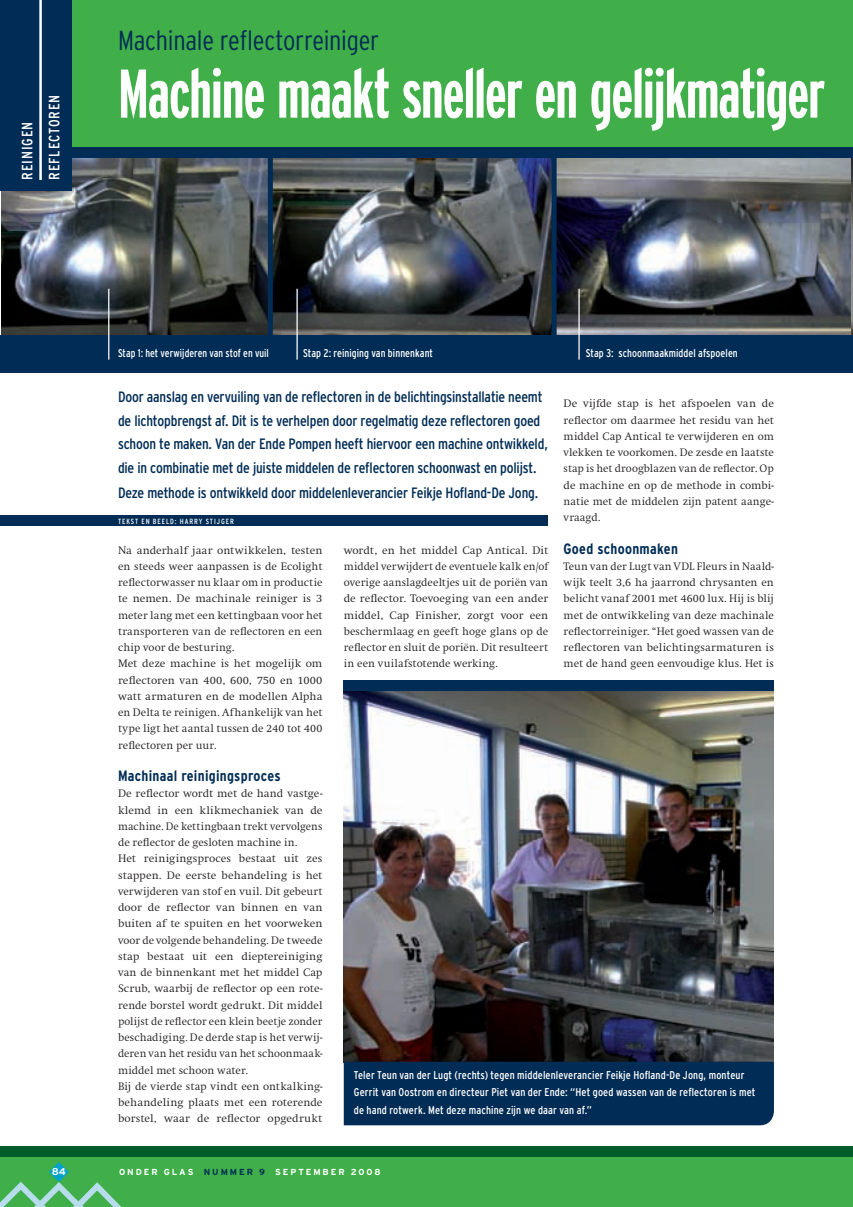
<style>
.page{position:relative;width:853px;height:1207px;background:#fff}
.page>*{position:absolute;margin:0;border:0;box-sizing:border-box;transform-origin:0 0}
.t1{font:700 extra-condensed 68.75px "Interstate";letter-spacing:-.015em;color:#fff;scale:.94 1}
.t2{font:300 condensed 27.5px "Interstate";letter-spacing:-.01em;color:#002c55}
.t3{font:condensed 15px/24px "Interstate";letter-spacing:-.01em;color:#002c55}
.t4{font:700 condensed 15px "Interstate";letter-spacing:.02em;color:#002c55}
.t5{font:condensed 15px/27.1px "Interstate";letter-spacing:.06em;color:#fff}
.t6{font:300 11.25px/16.2px "Swift";letter-spacing:.01em;color:#231f20;text-align:justify}
.t7{font:condensed 11.25px/17.5px "Interstate";letter-spacing:.01em;color:#fff}
.t8{font:condensed 11.25px "Interstate";letter-spacing:.01em;color:#fff;scale:.94 1}
.t9{font:700 10px "Interstate";color:#fff}
.t10{font:700 8.75px "Interstate";letter-spacing:.22em;color:#fff}
.t11{font:condensed 7.5px "Interstate";letter-spacing:.12em;color:#fff}
.s1{color:#002c55}
</style>
<div class="page">
<div style="left:0;top:1146px;width:852px;height:61px;background:#40ae49"></div>
<div style="left:0;top:0;width:852px;height:184px;background:#40ae49"></div>
<div style="left:0;top:1146px;width:852px;height:10px;background:#005d29"></div>
<img style="left:1px;top:158px;width:267px;height:178px">
<img style="left:273px;top:158px;width:278px;height:178px">
<img style="left:556px;top:158px;width:295px;height:178px">
<img style="left:851px;top:158px;width:1px;height:178px">
<div style="left:0;top:516px;width:548px;height:10px;background:#002c55"></div>
<div style="left:0;top:147px;width:852px;height:11px;background:#002c55"></div>
<div style="left:0;top:336px;width:852px;height:37px;background:#002c55"></div>
<div style="left:268px;top:148px;width:5px;height:216px;background:#002c55"></div>
<div style="left:551px;top:148px;width:5px;height:216px;background:#002c55"></div>
<hr style="left:108px;top:289px;width:1px;height:71px;background:#fff">
<hr style="left:296px;top:289px;width:2px;height:71px;background:#fff">
<hr style="left:578px;top:289px;width:1px;height:71px;background:#fff">
<div style="left:0;top:0;width:72px;height:191px;background:#002c55"></div>
<hr style="left:39px;top:0;width:3px;height:180px;background:#fff">
<img style="left:344px;top:690px;width:429px;height:372px">
<div style="left:344px;top:680px;width:429px;height:10px;background:#002c55"></div>
<div style="left:344px;top:1062px;width:429px;height:63px;background:#002c55"></div>
<svg style="left:0;top:1162px;width:122px;height:45px"></svg>
<h3 class="t5" style="left:13px;top:180px;width:87px;rotate:-90deg">REINIGEN<br>REFLECTOREN</h3>
<h2 class="t2" style="left:118px;top:25px;width:262px">Machinale reflectorreiniger</h2>
<h1 class="t1" style="left:118px;top:56px;width:753px">Machine maakt sneller en gelijkmatiger</h1>
<p class="t9" style="left:52px;top:1166px;width:15px">84</p>
<p class="t8" style="left:118px;top:346px;width:162px">Stap 1: het verwijderen van stof en vuil</p>
<p class="t7" style="left:303px;top:344px;width:131px">Stap 2: reiniging van binnenkant</p>
<p class="t7" style="left:585px;top:344px;width:153px">Stap 3: schoonmaakmiddel afspoelen</p>
<p class="t3" style="left:118px;top:384px;width:431px">Door aanslag en vervuiling van de reflectoren in de belichtingsinstallatie neemt de lichtopbrengst af. Dit is te verhelpen door regelmatig deze reflectoren goed schoon te maken. Van der Ende Pompen heeft hiervoor een machine ontwikkeld, die in combinatie met de juiste middelen de reflectoren schoonwast en polijst.<br>Deze methode is ontwikkeld door middelenleverancier Feikje Hofland-De Jong.</p>
<p class="t11" style="left:118px;top:517px;width:117px">TEKST EN BEELD: HARRY STIJGER</p>
<p class="t6" style="left:563px;top:396px;width:212px">De vijfde stap is het afspoelen van de reflector om daarmee het residu van het middel Cap Antical te verwijderen en om vlekken te voorkomen. De zesde en laatste stap is het droogblazen van de reflector. Op de machine en op de methode in combi&shy;natie met de middelen zijn patent aange&shy;vraagd.</p>
<h3 class="t4" style="left:563px;top:540px;width:116px">Goed schoonmaken</h3>
<p class="t6" style="left:563px;top:558px;width:212px">Teun van der Lugt van VDL Fleurs in Naald&shy;wijk teelt 3,6 ha jaarrond chrysanten en belicht vanaf 2001 met 4600 lux. Hij is blij met de ontwikkeling van deze machinale reflectorreiniger. “Het goed wassen van de reflectoren van belichtingsarmaturen is met de hand geen eenvoudige klus. Het is</p>
<p class="t6" style="left:118px;top:542px;width:206px;text-align:left">Na anderhalf jaar ontwikkelen, testen en steeds weer aanpassen is de Ecolight reflectorwasser nu klaar om in productie te nemen. De machinale reiniger is 3 meter lang met een kettingbaan voor het transporteren van de reflectoren en een chip voor de besturing.<br>Met deze machine is het mogelijk om reflectoren van 400, 600, 750 en 1000 watt armaturen en de modellen Alpha en Delta te reinigen. Afhankelijk van het type ligt het aantal tussen de 240 tot 400 reflectoren per uur.</p>
<h3 class="t4" style="left:118px;top:767px;width:164px">Machinaal reinigingsproces</h3>
<p class="t6" style="left:118px;top:786px;width:206px;text-align:left">De reflector wordt met de hand vastge&shy;klemd in een klikmechaniek van de machine. De kettingbaan trekt vervolgens de reflector de gesloten machine in.<br>Het reinigingsproces bestaat uit zes stappen. De eerste behandeling is het verwijderen van stof en vuil. Dit gebeurt door de reflector van binnen en van buiten af te spuiten en het voorweken voor de volgende behandeling. De tweede stap bestaat uit een dieptereiniging van de binnenkant met het middel Cap Scrub, waarbij de reflector op een rote&shy;rende borstel wordt gedrukt. Dit middel polijst de reflector een klein beetje zonder beschadiging. De derde stap is het verwij&shy;deren van het residu van het schoonmaak&shy;middel met schoon water.<br>Bij de vierde stap vindt een ontkalking&shy;behandeling plaats met een roterende borstel, waar de reflector opgedrukt</p>
<p class="t6" style="left:344px;top:542px;width:206px">wordt, en het middel Cap Antical. Dit middel verwijdert de eventuele kalk en/of overige aanslagdeeltjes uit de poriën van de reflector. Toevoeging van een ander middel, Cap Finisher, zorgt voor een beschermlaag en geeft hoge glans op de reflector en sluit de poriën. Dit resulteert in een vuilafstotende werking.</p>
<p class="t7" style="left:354px;top:1066px;width:403px">Teler Teun van der Lugt (rechts) tegen middelenleverancier Feikje Hofland-De Jong, monteur<br>Gerrit van Oostrom en directeur Piet van der Ende: “Het goed wassen van de reflectoren is met de hand rotwerk. Met deze machine zijn we daar van af.”</p>
<p class="t10" style="left:119px;top:1167px;width:263px">ONDER GLAS <span class="s1">NUMMER 9</span> SEPTEMBER 2008</p>
</div>
